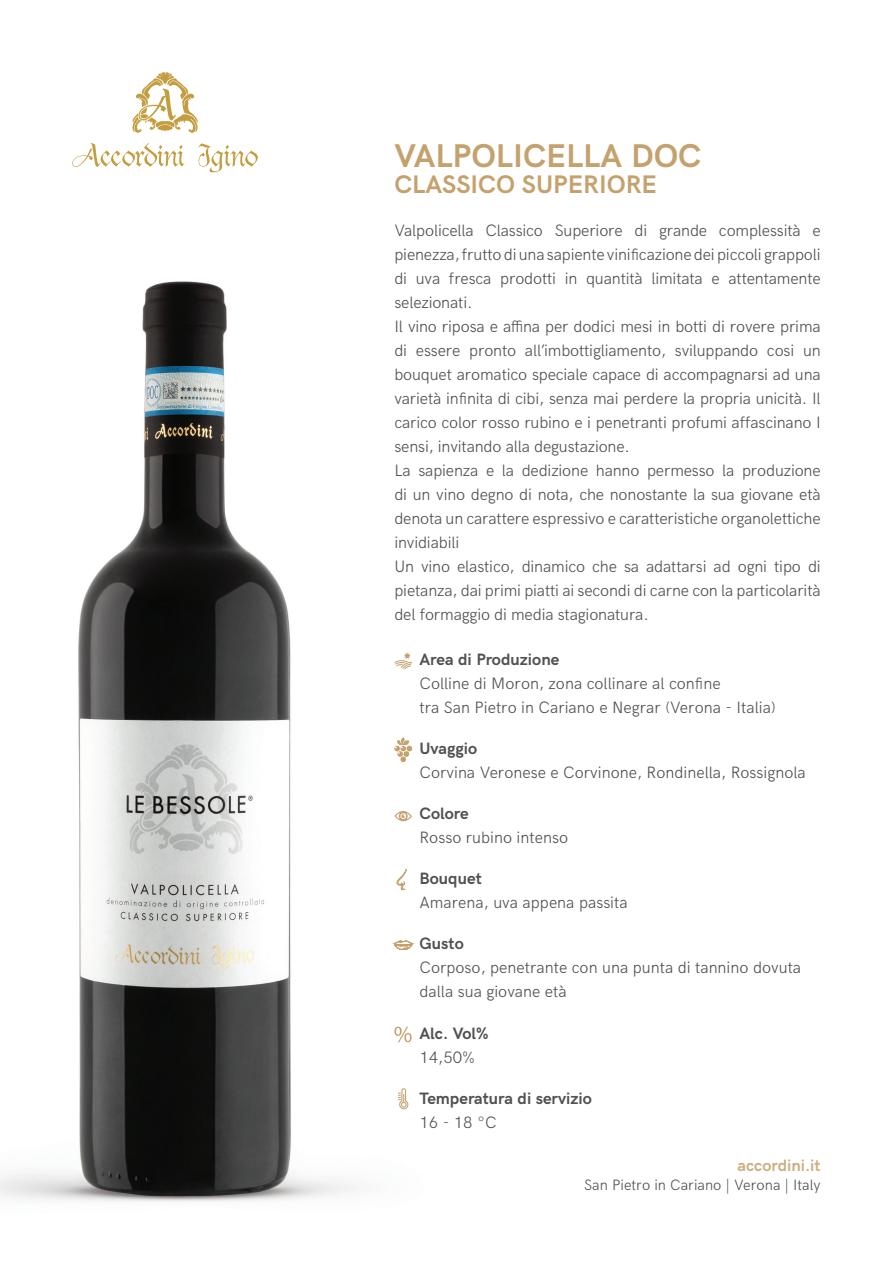
<style>
.page{position:relative;width:893px;height:1263px;background:#fff}
.page>*{position:absolute;margin:0;border:0;box-sizing:border-box;transform-origin:0 0}
.t1{font:700 33px "HK Grotesk";color:#c4a26e}
.t2{font:700 25.5px "HK Grotesk";color:#c4a26e}
.t3{font:300 16.5px/24px "HK Grotesk";color:#505052;text-align:justify}
.t4{font:700 16.5px "HK Grotesk";color:#505052}
.t5{font:700 16.5px "HK Grotesk";color:#ccaf81}
.t6{font:300 15px "HK Grotesk";color:#505052}
</style>
<div class="page">
<img style="left:0;top:281px;width:415px;height:921px">
<svg style="left:394px;top:737px;width:18px;height:25px"></svg>
<svg style="left:394px;top:1026px;width:18px;height:16px"></svg>
<svg style="left:394px;top:652px;width:18px;height:17px"></svg>
<svg style="left:394px;top:811px;width:18px;height:10px"></svg>
<svg style="left:398px;top:1088px;width:10px;height:21px"></svg>
<svg style="left:397px;top:868px;width:10px;height:24px"></svg>
<svg style="left:392px;top:940px;width:21px;height:10px"></svg>
<svg style="left:72px;top:143px;width:112px;height:24px"></svg>
<svg style="left:198px;top:144px;width:60px;height:28px"></svg>
<svg style="left:132px;top:72px;width:66px;height:61px"></svg>
<p class="t1" style="left:394px;top:131px;width:308px">VALPOLICELLA DOC</p>
<p class="t2" style="left:394px;top:165px;width:264px">CLASSICO SUPERIORE</p>
<p class="t3" style="left:394px;top:217px;width:428px">Valpolicella Classico Superiore di grande complessità e pienezza, frutto di una sapiente vinificazione dei piccoli grappoli di uva fresca prodotti in quantità limitata e attentamente selezionati.</p>
<p class="t3" style="left:394px;top:313px;width:428px">Il vino riposa e affina per dodici mesi in botti di rovere prima di essere pronto all’imbottigliamento, sviluppando cosi un bouquet aromatico speciale capace di accompagnarsi ad una varietà infinita di cibi, senza mai perdere la propria unicità. Il carico color rosso rubino e i penetranti profumi affascinano I sensi, invitando alla degustazione.</p>
<p class="t3" style="left:394px;top:457px;width:428px">La sapienza e la dedizione hanno permesso la produzione di un vino degno di nota, che nonostante la sua giovane età denota un carattere espressivo e caratteristiche organolettiche invidiabili</p>
<p class="t3" style="left:394px;top:553px;width:428px">Un vino elastico, dinamico che sa adattarsi ad ogni tipo di pietanza, dai primi piatti ai secondi di carne con la particolarità del formaggio di media stagionatura.</p>
<p class="t4" style="left:419px;top:647px;width:141px">Area di Produzione</p>
<p class="t3" style="left:419px;top:670px;width:358px">Colline di Moron, zona collinare al confine<br>tra San Pietro in Cariano e Negrar (Verona - Italia)</p>
<p class="t4" style="left:419px;top:736px;width:59px">Uvaggio</p>
<p class="t3" style="left:419px;top:759px;width:388px">Corvina Veronese e Corvinone, Rondinella, Rossignola</p>
<p class="t4" style="left:419px;top:801px;width:51px">Colore</p>
<p class="t3" style="left:419px;top:824px;width:150px">Rosso rubino intenso</p>
<p class="t4" style="left:419px;top:866px;width:64px">Bouquet</p>
<p class="t3" style="left:419px;top:889px;width:210px">Amarena, uva appena passita</p>
<p class="t4" style="left:419px;top:931px;width:46px">Gusto</p>
<p class="t3" style="left:419px;top:954px;width:383px">Corposo, penetrante con una punta di tannino dovuta dalla sua giovane età</p>
<p class="t4" style="left:419px;top:1020px;width:71px">Alc. Vol%</p>
<p class="t3" style="left:419px;top:1043px;width:57px">14,50%</p>
<p class="t4" style="left:419px;top:1085px;width:174px">Temperatura di servizio</p>
<p class="t3" style="left:419px;top:1108px;width:79px">16 - 18 °C</p>
<p class="t5" style="left:738px;top:1153px;width:85px">accordini.it</p>
<p class="t6" style="left:584px;top:1174px;width:238px">San Pietro in Cariano | Verona | Italy</p>
</div>
